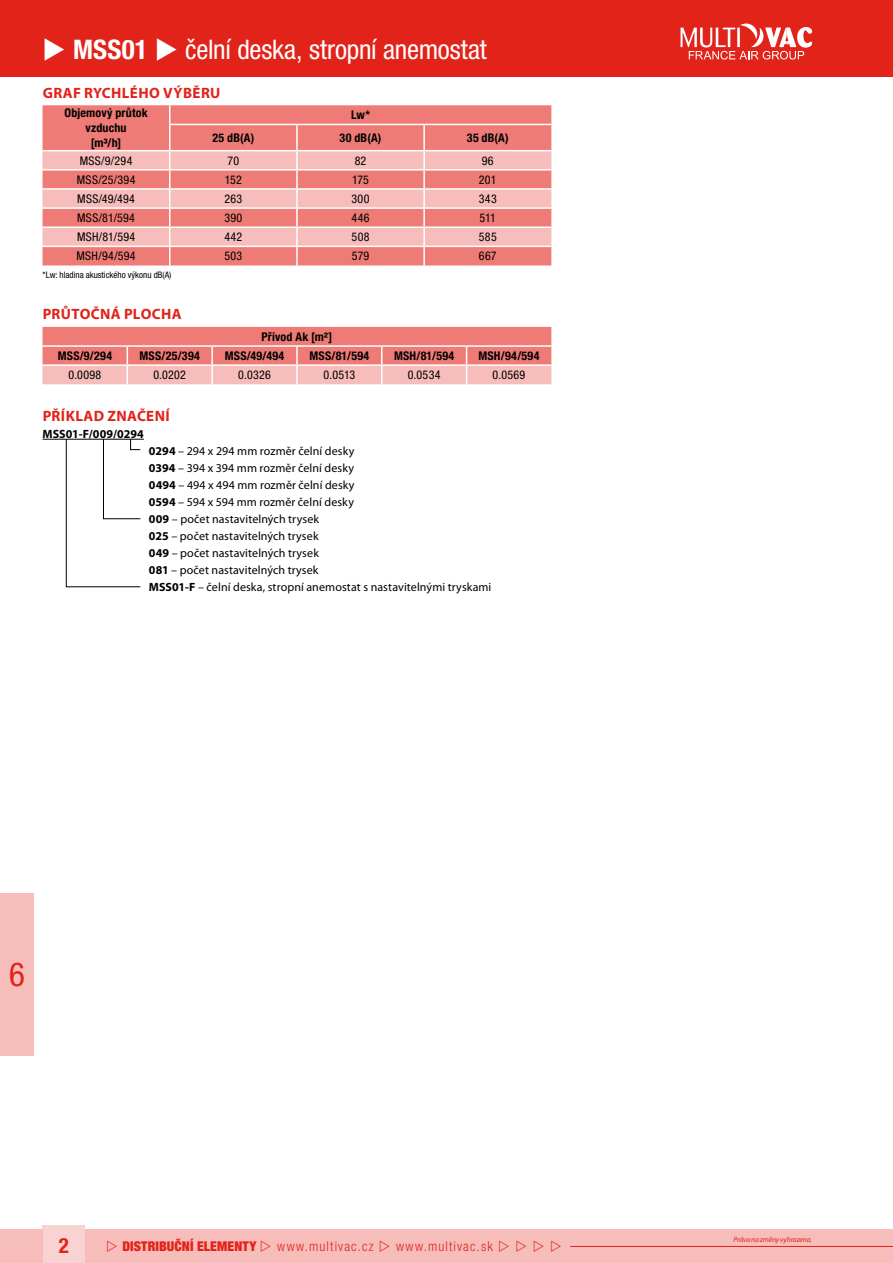
<style>
.page{position:relative;width:893px;height:1263px;background:#fff}
.page>*{position:absolute;margin:0;border:0;box-sizing:border-box;transform-origin:0 0}
.t1{font:condensed 33px "Helvetica Neue LT Pro";color:#e2231a}
.t2{font:condensed 27px "Helvetica Neue LT Pro";letter-spacing:-.005em;color:#fff}
.t3{font:700 condensed 21px "Helvetica Neue LT Pro";color:#e2231a}
.t4{font:700 15px "Myriad Pro";letter-spacing:.025em;color:#e2231a}
.t5{font:300 condensed 13.5px "Helvetica Neue LT Pro";letter-spacing:.085em;color:#e2231a}
.t6{font:900 condensed 13.5px "Helvetica Neue LT Pro";letter-spacing:.01em;color:#e2231a}
.t7{font:12px/17px "Myriad Pro";letter-spacing:.01em;color:#000}
.t8{font:condensed 12px "Helvetica Neue LT Pro";letter-spacing:.025em;color:#000}
.t9{font:700 condensed 12px/15px "Helvetica Neue LT Pro";letter-spacing:.02em;color:#000;text-align:center}
.t10{font:700 12px "Myriad Pro";letter-spacing:.01em;color:#000}
.t11{font:condensed 9px "Helvetica Neue LT Pro";color:#000}
.t12{font:italic 7.5px "Myriad Pro";letter-spacing:-.015em;color:#e2231a}
.s1{font-weight:700}
</style>
<div class="page">
<div style="left:0;top:0;width:893px;height:77px;background:#e2231a"></div>
<div style="left:0;top:893px;width:34px;height:162px;background:#f6bdba"></div>
<div style="left:43px;top:1225px;width:42px;height:38px;background:#f9d3d1"></div>
<div style="left:0;top:1229px;width:43px;height:34px;background:#f6bdba"></div>
<div style="left:85px;top:1229px;width:808px;height:34px;background:#f6bdba"></div>
<hr style="left:570px;top:1246px;width:323px;height:1px;background:#e2231a">
<svg style="left:680px;top:23px;width:132px;height:37px"></svg>
<svg style="left:43px;top:105px;width:508px;height:160px;background:#ee7c78"></svg>
<svg style="left:43px;top:151px;width:508px;height:95px;background:#f2a3a0"></svg>
<hr style="left:43px;top:169px;width:127px;height:2px;background:#fff">
<hr style="left:170px;top:169px;width:127px;height:2px;background:#fff">
<hr style="left:297px;top:169px;width:127px;height:2px;background:#fff">
<hr style="left:424px;top:169px;width:127px;height:2px;background:#fff">
<hr style="left:43px;top:188px;width:127px;height:2px;background:#fff">
<hr style="left:170px;top:188px;width:127px;height:2px;background:#fff">
<hr style="left:297px;top:188px;width:127px;height:2px;background:#fff">
<hr style="left:424px;top:188px;width:127px;height:2px;background:#fff">
<hr style="left:43px;top:207px;width:127px;height:2px;background:#fff">
<hr style="left:170px;top:207px;width:127px;height:2px;background:#fff">
<hr style="left:297px;top:207px;width:127px;height:2px;background:#fff">
<hr style="left:424px;top:207px;width:127px;height:2px;background:#fff">
<hr style="left:43px;top:226px;width:127px;height:2px;background:#fff">
<hr style="left:170px;top:226px;width:127px;height:2px;background:#fff">
<hr style="left:297px;top:226px;width:127px;height:2px;background:#fff">
<hr style="left:424px;top:226px;width:127px;height:2px;background:#fff">
<hr style="left:43px;top:246px;width:127px;height:1px;background:#fff">
<hr style="left:170px;top:246px;width:127px;height:1px;background:#fff">
<hr style="left:297px;top:246px;width:127px;height:1px;background:#fff">
<svg style="left:296px;top:151px;width:2px;height:114px"></svg>
<hr style="left:424px;top:246px;width:127px;height:1px;background:#fff">
<svg style="left:423px;top:151px;width:2px;height:114px"></svg>
<hr style="left:169px;top:124px;width:128px;height:1px;background:#fff">
<svg style="left:169px;top:105px;width:1px;height:160px"></svg>
<hr style="left:297px;top:124px;width:127px;height:1px;background:#fff">
<hr style="left:296px;top:125px;width:2px;height:25px;background:#fff">
<hr style="left:424px;top:124px;width:127px;height:1px;background:#fff">
<hr style="left:423px;top:125px;width:2px;height:25px;background:#fff">
<hr style="left:43px;top:150px;width:127px;height:1px;background:#fff">
<hr style="left:170px;top:150px;width:127px;height:1px;background:#fff">
<hr style="left:297px;top:150px;width:127px;height:1px;background:#fff">
<hr style="left:424px;top:150px;width:127px;height:1px;background:#fff">
<svg style="left:43px;top:327px;width:508px;height:57px;background:#f19590"></svg>
<hr style="left:43px;top:364px;width:84px;height:2px;background:#fff">
<hr style="left:127px;top:364px;width:85px;height:2px;background:#fff">
<hr style="left:212px;top:364px;width:85px;height:2px;background:#fff">
<hr style="left:297px;top:364px;width:85px;height:2px;background:#fff">
<hr style="left:382px;top:364px;width:85px;height:2px;background:#fff">
<hr style="left:467px;top:364px;width:84px;height:2px;background:#fff">
<hr style="left:43px;top:439px;width:101px;height:1px;background:#000">
<svg style="left:66px;top:438px;width:75px;height:149px"></svg>
<h2 class="t2" style="left:43px;top:34px;width:446px">◆ <span class="s1">MSS01</span> ◆ čelní deska, stropní anemostat</h2>
<p class="t4" style="left:43px;top:83px;width:179px">GRAF RYCHLÉHO VÝBĚRU</p>
<p class="t9" style="left:65px;top:105px;width:85px">Objemový průtok vzduchu<br>[m³/h]</p>
<p class="t9" style="left:351px;top:107px;width:21px">Lw*</p>
<p class="t9" style="left:212px;top:130px;width:43px">25 dB(A)</p>
<p class="t9" style="left:340px;top:130px;width:43px">30 dB(A)</p>
<p class="t9" style="left:467px;top:130px;width:43px">35 dB(A)</p>
<p class="t8" style="left:80px;top:153px;width:54px">MSS/9/294</p>
<p class="t8" style="left:228px;top:153px;width:13px">70</p>
<p class="t8" style="left:355px;top:153px;width:13px">82</p>
<p class="t8" style="left:482px;top:153px;width:13px">96</p>
<p class="t8" style="left:77px;top:172px;width:60px">MSS/25/394</p>
<p class="t8" style="left:225px;top:172px;width:18px">152</p>
<p class="t8" style="left:352px;top:172px;width:18px">175</p>
<p class="t8" style="left:479px;top:172px;width:19px">201</p>
<p class="t8" style="left:77px;top:192px;width:59px">MSS/49/494</p>
<p class="t8" style="left:224px;top:192px;width:19px">263</p>
<p class="t8" style="left:352px;top:192px;width:19px">300</p>
<p class="t8" style="left:479px;top:192px;width:20px">343</p>
<p class="t8" style="left:77px;top:211px;width:59px">MSS/81/594</p>
<p class="t8" style="left:224px;top:211px;width:19px">390</p>
<p class="t8" style="left:352px;top:211px;width:20px">446</p>
<p class="t8" style="left:479px;top:211px;width:18px">511</p>
<p class="t8" style="left:77px;top:230px;width:60px">MSH/81/594</p>
<p class="t8" style="left:224px;top:230px;width:19px">442</p>
<p class="t8" style="left:352px;top:230px;width:19px">508</p>
<p class="t8" style="left:479px;top:230px;width:19px">585</p>
<p class="t8" style="left:77px;top:249px;width:61px">MSH/94/594</p>
<p class="t8" style="left:224px;top:249px;width:19px">503</p>
<p class="t8" style="left:352px;top:249px;width:19px">579</p>
<p class="t8" style="left:479px;top:249px;width:19px">667</p>
<p class="t11" style="left:43px;top:270px;width:130px">*Lw: hladina akustického výkonu dB(A)</p>
<p class="t4" style="left:43px;top:304px;width:140px">PRŮTOČNÁ PLOCHA</p>
<p class="t9" style="left:262px;top:329px;width:72px">Přívod Ak [m²]</p>
<p class="t9" style="left:58px;top:348px;width:56px">MSS/9/294</p>
<p class="t9" style="left:140px;top:348px;width:62px">MSS/25/394</p>
<p class="t9" style="left:225px;top:348px;width:61px">MSS/49/494</p>
<p class="t9" style="left:309px;top:348px;width:61px">MSS/81/594</p>
<p class="t9" style="left:394px;top:348px;width:62px">MSH/81/594</p>
<p class="t9" style="left:478px;top:348px;width:63px">MSH/94/594</p>
<p class="t8" style="left:68px;top:368px;width:34px">0.0098</p>
<p class="t8" style="left:153px;top:368px;width:34px">0.0202</p>
<p class="t8" style="left:238px;top:368px;width:34px">0.0326</p>
<p class="t8" style="left:324px;top:368px;width:33px">0.0513</p>
<p class="t8" style="left:408px;top:368px;width:34px">0.0534</p>
<p class="t8" style="left:493px;top:368px;width:34px">0.0569</p>
<p class="t4" style="left:43px;top:406px;width:129px">PŘÍKLAD ZNAČENÍ</p>
<p class="t10" style="left:43px;top:426px;width:103px">MSS01-F/009/0294</p>
<p class="t7" style="left:149px;top:442px;width:344px"><span class="s1">0294</span> – 294 x 294 mm rozměr čelní desky<br><span class="s1">0394</span> – 394 x 394 mm rozměr čelní desky<br><span class="s1">0494</span> – 494 x 494 mm rozměr čelní desky<br><span class="s1">0594</span> – 594 x 594 mm rozměr čelní desky<br><span class="s1">009</span> – počet nastavitelných trysek<br><span class="s1">025</span> – počet nastavitelných trysek<br><span class="s1">049</span> – počet nastavitelných trysek<br><span class="s1">081</span> – počet nastavitelných trysek<br><span class="s1">MSS01-F</span> – čelní deska, stropní anemostat s nastavitelnými tryskami</p>
<h1 class="t1" style="left:9px;top:955px;width:17px">6</h1>
<h3 class="t3" style="left:59px;top:1233px;width:12px">2</h3>
<p class="t6" style="left:122px;top:1238px;width:136px">DISTRIBUČNÍ ELEMENTY</p>
<p class="t5" style="left:277px;top:1239px;width:98px">www.multivac.cz</p>
<p class="t5" style="left:396px;top:1239px;width:98px">www.multivac.sk</p>
<p class="t12" style="left:733px;top:1235px;width:80px">Práva na změny vyhrazena.</p>
</div>
